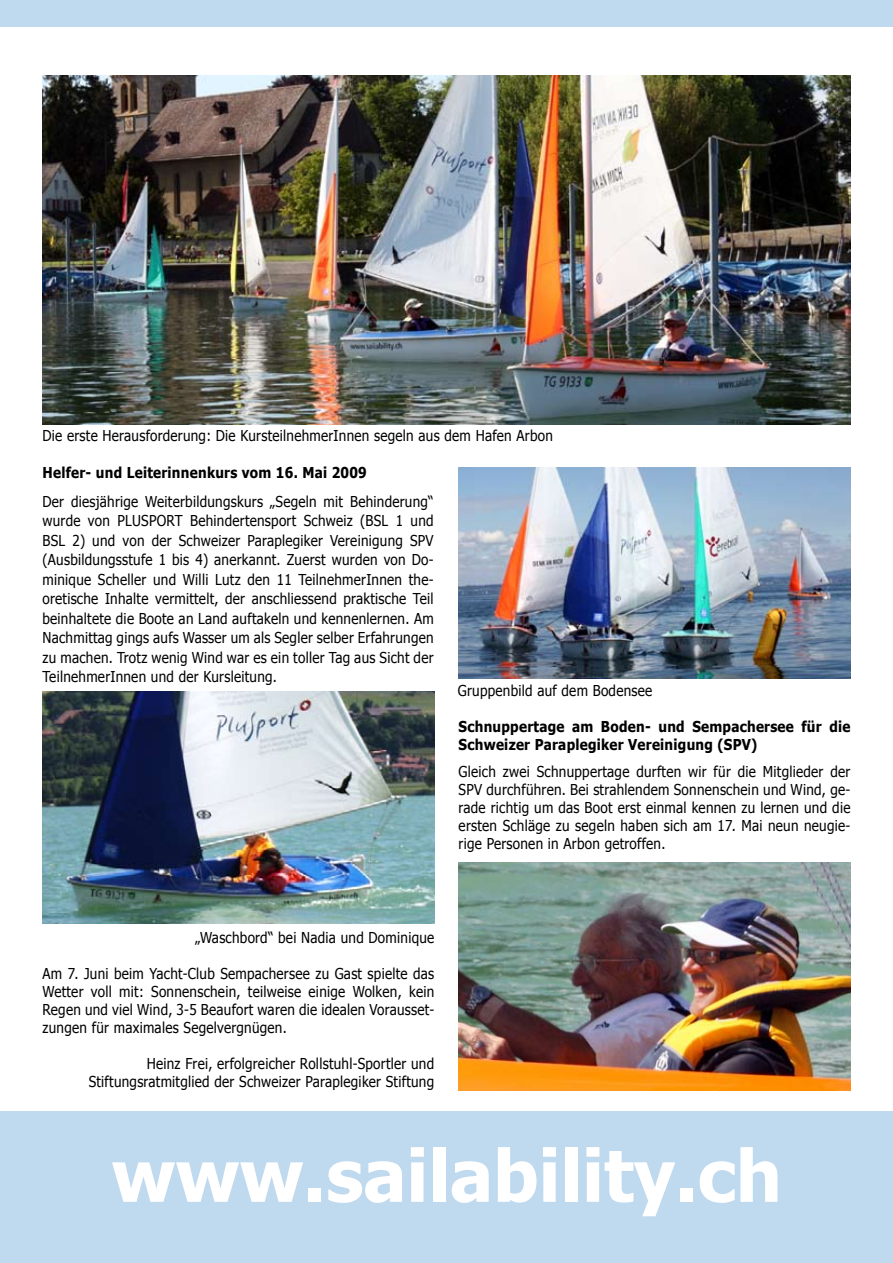
<style>
.page{position:relative;width:893px;height:1263px;background:#fff}
.page>*{position:absolute;margin:0;border:0;box-sizing:border-box;transform-origin:0 0}
.t1{font:700 72px "Tahoma";color:#fff}
.t2{font:15px/19.5px "Tahoma";letter-spacing:.02em;color:#000;text-align:justify;scale:.9 1}
.t3{font:700 15px/18px "Tahoma";letter-spacing:.02em;color:#000;scale:.9 1}
</style>
<div class="page">
<div style="left:0;top:1112px;width:893px;height:151px;background:#bfd9ef"></div>
<div style="left:0;top:0;width:893px;height:27px;background:#bfd9ef"></div>
<img style="left:43px;top:76px;width:807px;height:348px">
<img style="left:459px;top:468px;width:391px;height:210px">
<img style="left:42px;top:692px;width:392px;height:231px">
<img style="left:459px;top:862px;width:391px;height:229px">
<p class="t2" style="left:43px;top:425px;width:569px">Die erste Herausforderung: Die KursteilnehmerInnen segeln aus dem Hafen Arbon</p>
<p class="t3" style="left:43px;top:463px;width:362px">Helfer- und Leiterinnenkurs vom 16. Mai 2009</p>
<p class="t2" style="left:43px;top:491px;width:436px">Der diesjährige Weiterbildungskurs „Segeln mit Behinderung“ wurde von PLUSPORT Behindertensport Schweiz (BSL 1 und BSL 2) und von der Schweizer Paraplegiker Vereinigung SPV (Ausbildungsstufe 1 bis 4) anerkannt. Zuerst wurden von Do&shy;minique Scheller und Willi Lutz den 11 TeilnehmerInnen the&shy;oretische Inhalte vermittelt, der anschliessend praktische Teil beinhaltete die Boote an Land auftakeln und kennenlernen. Am Nachmittag gings aufs Wasser um als Segler selber Erfahrungen zu machen. Trotz wenig Wind war es ein toller Tag aus Sicht der TeilnehmerInnen und der Kursleitung.</p>
<p class="t2" style="left:458px;top:680px;width:218px">Gruppenbild auf dem Bodensee</p>
<p class="t3" style="left:459px;top:717px;width:437px">Schnuppertage am Boden- und Sempachersee für die<br>Schweizer Paraplegiker Vereinigung (SPV)</p>
<p class="t2" style="left:459px;top:762px;width:437px;line-height:18px">Gleich zwei Schnuppertage durften wir für die Mitglieder der SPV durchführen. Bei strahlendem Sonnenschein und Wind, ge&shy;rade richtig um das Boot erst einmal kennen zu lernen und die ersten Schläge zu segeln haben sich am 17. Mai neun neugie&shy;rige Personen in Arbon getroffen.</p>
<p class="t2" style="left:195px;top:927px;width:267px">„Waschbord“ bei Nadia und Dominique</p>
<p class="t2" style="left:43px;top:964px;width:437px;line-height:18px">Am 7. Juni beim Yacht-Club Sempachersee zu Gast spielte das Wetter voll mit: Sonnenschein, teilweise einige Wolken, kein Regen und viel Wind, 3-5 Beaufort waren die idealen Vorausset&shy;zungen für maximales Segelvergnügen.</p>
<p class="t2" style="left:89px;top:1054px;width:385px;line-height:18px;text-align:right">Heinz Frei, erfolgreicher Rollstuhl-Sportler und<br>Stiftungsratmitglied der Schweizer Paraplegiker Stiftung</p>
<h1 class="t1" style="left:111px;top:1130px;width:672px">www.sailability.ch</h1>
</div>
